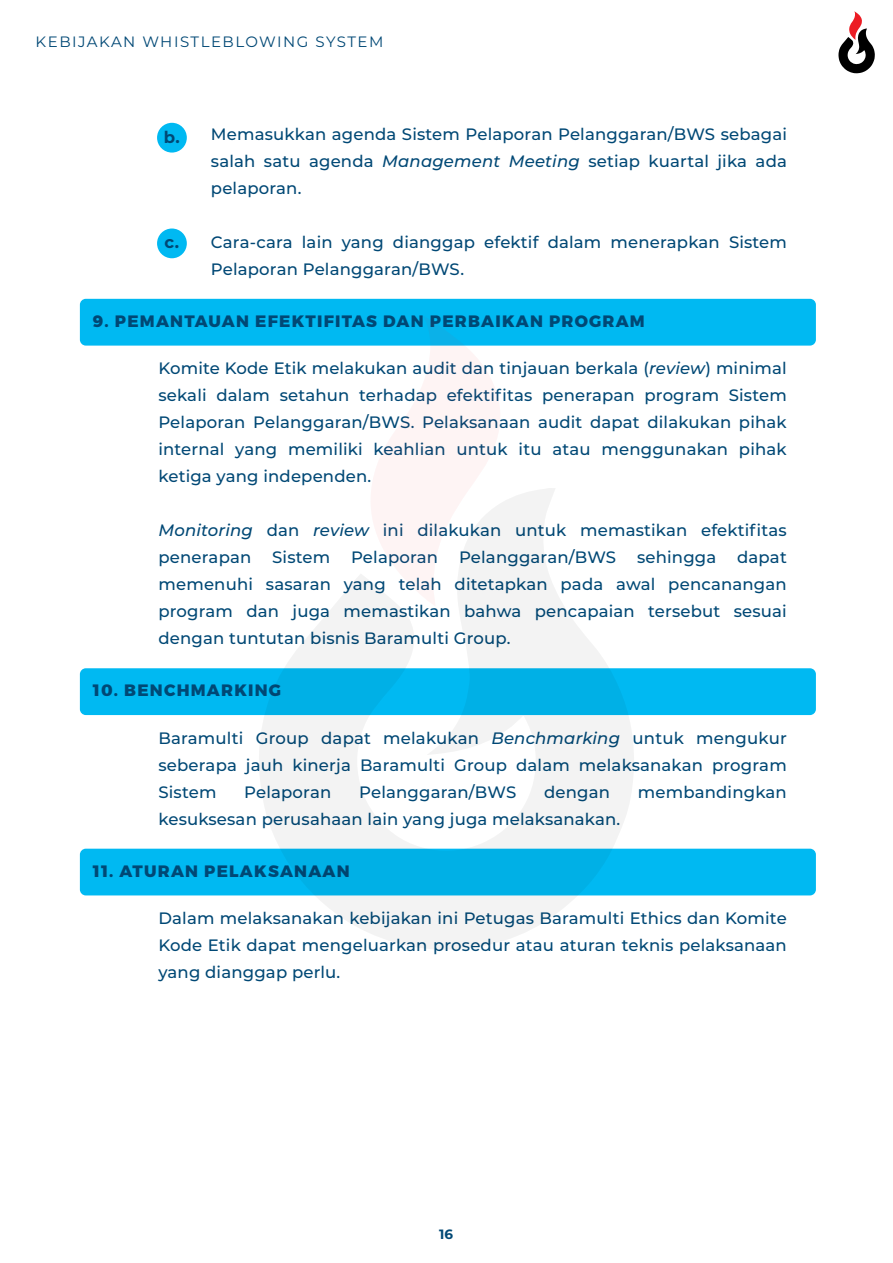
<style>
.page{position:relative;width:893px;height:1263px;background:#fff}
.page>*{position:absolute;margin:0;border:0;box-sizing:border-box;transform-origin:0 0}
.t1{font:500 16.5px/27px "Montserrat";letter-spacing:.01em;color:#004875;text-align:justify}
.t2{font:800 16.5px "Montserrat";letter-spacing:.075em;color:#004875}
.t3{font:700 16.5px "Montserrat";color:#004875}
.t4{font:15px "Montserrat";letter-spacing:.1em;color:#004875}
.t5{font:700 13.5px "Montserrat";color:#004875}
.s1{font-style:italic}
</style>
<div class="page">
<div style="left:80px;top:299px;width:736px;height:47px;background:#00b9f2;border-radius:6px"></div>
<div style="left:80px;top:668px;width:736px;height:47px;background:#00b9f2;border-radius:6px"></div>
<div style="left:80px;top:849px;width:736px;height:46px;background:#00b9f2;border-radius:6px"></div>
<div style="left:157px;top:123px;width:30px;height:30px;background:#00b9f2;border-radius:50%"></div>
<div style="left:157px;top:228px;width:30px;height:30px;background:#00b9f2;border-radius:50%"></div>
<svg style="left:369px;top:316px;width:133px;height:169px"></svg>
<svg style="left:259px;top:485px;width:375px;height:464px"></svg>
<svg style="left:838px;top:11px;width:37px;height:62px"></svg>
<p class="t4" style="left:36px;top:31px;width:349px">KEBIJAKAN WHISTLEBLOWING SYSTEM</p>
<p class="t3" style="left:164px;top:125px;width:17px">b.</p>
<p class="t3" style="left:165px;top:230px;width:16px">c.</p>
<p class="t1" style="left:211px;top:120px;width:578px">Memasukkan agenda Sistem Pelaporan Pelanggaran/BWS sebagai salah satu agenda <span class="s1">Management Meeting</span> setiap kuartal jika ada pelaporan.</p>
<p class="t1" style="left:211px;top:228px;width:578px">Cara-cara lain yang dianggap efektif dalam menerapkan Sistem<br>Pelaporan Pelanggaran/BWS.</p>
<p class="t2" style="left:93px;top:311px;width:554px">9. PEMANTAUAN EFEKTIFITAS DAN PERBAIKAN PROGRAM</p>
<p class="t1" style="left:158px;top:354px;width:630px">Komite Kode Etik melakukan audit dan tinjauan berkala (<span class="s1">review</span>) minimal sekali dalam setahun terhadap efektifitas penerapan program Sistem Pelaporan Pelanggaran/BWS. Pelaksanaan audit dapat dilakukan pihak internal yang memiliki keahlian untuk itu atau menggunakan pihak ketiga yang independen.</p>
<p class="t1" style="left:158px;top:516px;width:630px"><span class="s1">Monitoring</span> dan <span class="s1">review</span> ini dilakukan untuk memastikan efektifitas penerapan</p>
<p class="t1" style="left:272px;top:543px;width:60px">Sistem</p>
<p class="t1" style="left:351px;top:543px;width:89px">Pelaporan</p>
<p class="t1" style="left:459px;top:543px;width:159px">Pelanggaran/BWS</p>
<p class="t1" style="left:637px;top:543px;width:81px">sehingga</p>
<p class="t1" style="left:158px;top:543px;width:630px;text-indent:579px">dapat memenuhi sasaran yang telah ditetapkan pada awal pencanangan program dan juga memastikan bahwa pencapaian tersebut sesuai dengan tuntutan bisnis Baramulti Group.</p>
<p class="t2" style="left:93px;top:680px;width:190px">10. BENCHMARKING</p>
<p class="t1" style="left:158px;top:724px;width:630px">Baramulti Group dapat melakukan <span class="s1">Benchmarking</span> untuk mengukur seberapa jauh kinerja Baramulti Group dalam melaksanakan program Sistem</p>
<p class="t1" style="left:244px;top:778px;width:89px">Pelaporan</p>
<p class="t1" style="left:359px;top:778px;width:159px">Pelanggaran/BWS</p>
<p class="t1" style="left:544px;top:778px;width:67px">dengan</p>
<p class="t1" style="left:638px;top:778px;width:150px">membandingkan</p>
<p class="t1" style="left:158px;top:805px;width:463px">kesuksesan perusahaan lain yang juga melaksanakan.</p>
<p class="t2" style="left:93px;top:861px;width:258px">11. ATURAN PELAKSANAAN</p>
<p class="t1" style="left:158px;top:904px;width:630px">Dalam melaksanakan kebijakan ini Petugas Baramulti Ethics dan Komite Kode Etik dapat mengeluarkan prosedur atau aturan teknis pelaksanaan yang dianggap perlu.</p>
<p class="t5" style="left:439px;top:1225px;width:16px">16</p>
</div>
